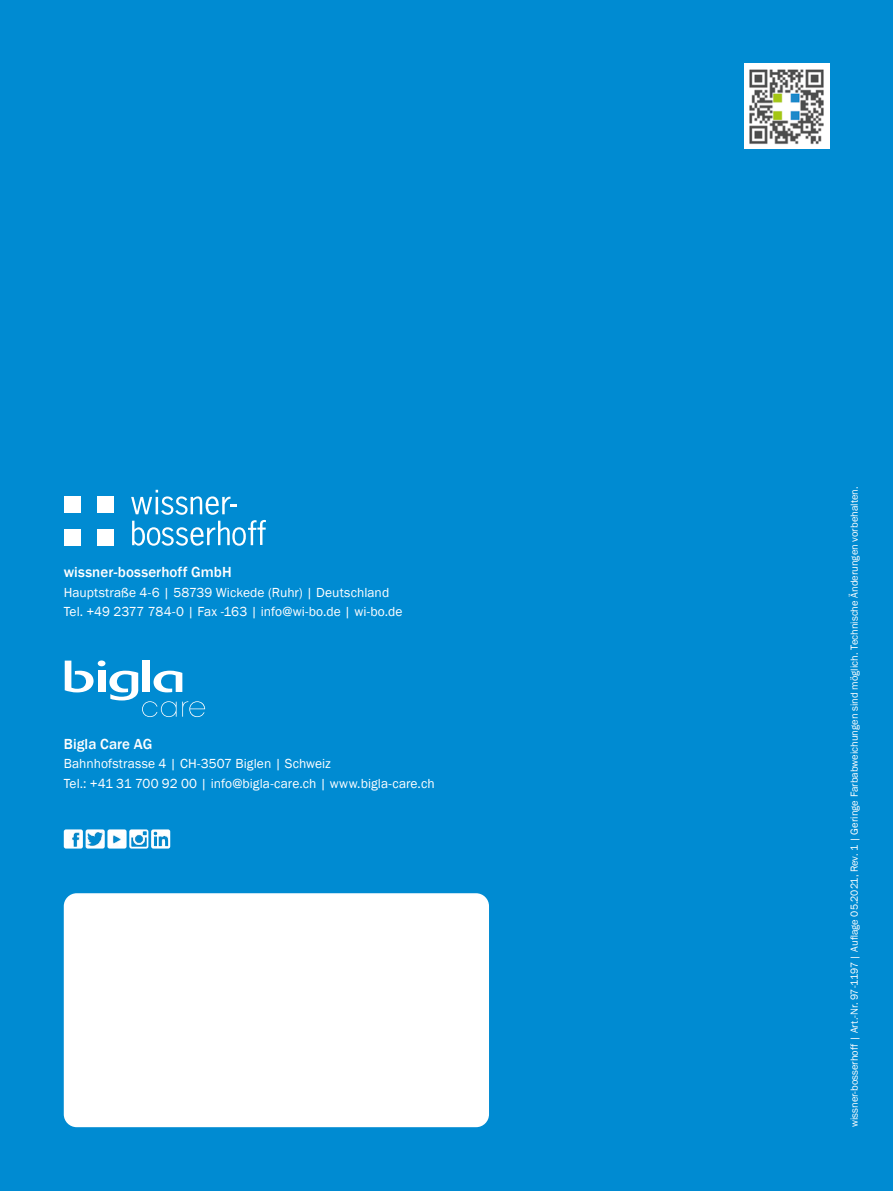
<style>
.page{position:relative;width:893px;height:1191px;background:#008bd2}
.page>*{position:absolute;margin:0;border:0;box-sizing:border-box;transform-origin:0 0}
.t1{font:300 18.9px "Frutiger";color:#fff}
.t2{font:300 18.75px "Frutiger";color:#fff}
.t3{font:500 15px "Franklin Gothic";letter-spacing:.005em;color:#fff}
.t4{font:13.5px/19.5px "Franklin Gothic";letter-spacing:.005em;color:#fff}
.t5{font:10.5px "Franklin Gothic";color:#fff}
</style>
<div class="page">
<div style="left:65px;top:894px;width:423px;height:232px;background:#fff;border-radius:12px"></div>
<div style="left:64px;top:893px;width:425px;height:234px;border:2px solid #fff;border-radius:12px"></div>
<img style="left:86px;top:829px;width:19px;height:19px">
<img style="left:64px;top:829px;width:19px;height:19px">
<img style="left:107px;top:829px;width:20px;height:19px">
<img style="left:129px;top:829px;width:19px;height:19px">
<img style="left:151px;top:829px;width:19px;height:19px">
<div style="left:65px;top:529px;width:16px;height:16px;background:#fff"></div>
<div style="left:97px;top:529px;width:16px;height:16px;background:#fff"></div>
<div style="left:65px;top:497px;width:16px;height:16px;background:#fff"></div>
<div style="left:97px;top:497px;width:16px;height:16px;background:#fff"></div>
<svg style="left:131px;top:490px;width:135px;height:55px"></svg>
<div style="left:98px;top:660px;width:7px;height:6px;background:#fff;border-radius:50%"></div>
<div style="left:98px;top:670px;width:7px;height:22px;background:#fff"></div>
<div style="left:143px;top:660px;width:7px;height:32px;background:#fff"></div>
<svg style="left:65px;top:660px;width:29px;height:32px"></svg>
<svg style="left:109px;top:670px;width:96px;height:47px"></svg>
<img style="left:744px;top:64px;width:85px;height:85px">
<p class="t3" style="left:64px;top:563px;width:170px">wissner-bosserhoff GmbH</p>
<p class="t4" style="left:64px;top:583px;width:340px">Hauptstraße 4-6 | 58739 Wickede (Ruhr) | Deutschland<br>Tel. +49 2377 784-0 | Fax -163 | info@wi-bo.de | wi-bo.de</p>
<h2 class="t2" style="left:64px;top:584px;width:203px">Members of LINET Group</h2>
<p class="t3" style="left:64px;top:734px;width:90px">Bigla Care AG</p>
<p class="t4" style="left:64px;top:754px;width:372px">Bahnhofstrasse 4 | CH-3507 Biglen | Schweiz<br>Tel.: +41 31 700 92 00 | info@bigla-care.ch | www.bigla-care.ch</p>
<h1 class="t1" style="left:63px;top:746px;width:204px">Members of LINET Group</h1>
<p class="t5" style="left:848px;top:1127px;width:642px;rotate:-90deg">wissner-bosserhoff | Art.-Nr. 97-1197 | Auflage 05.2021, Rev. 1 | Geringe Farbabweichungen sind möglich. Technische Änderungen vorbehalten.</p>
</div>
